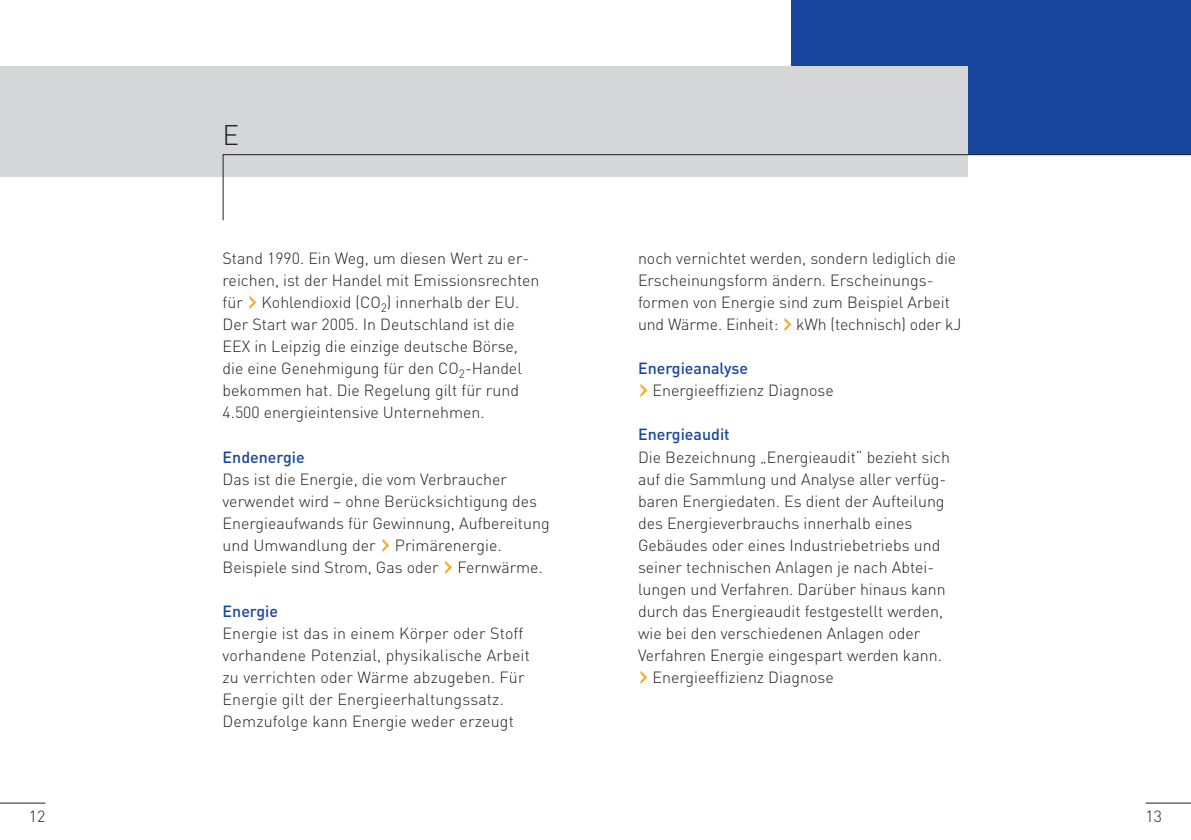
<style>
.page{position:relative;width:1191px;height:840px;background:#fff}
.page>*{position:absolute;margin:0;border:0;box-sizing:border-box;transform-origin:0 0}
.t1{font:300 28px "En BWDIN";color:#231f20}
.t2{font:300 16px/22px "En BWDIN";color:#231f20}
.t3{font:500 16px "En BWDIN";color:#18469d}
.s1{font-weight:400;font-size:32px;color:#f9a51b}
.s2{font-weight:500;color:#18469d}
</style>
<div class="page">
<div style="left:0;top:66px;width:595px;height:110px;background:#d5d6d8"></div>
<hr style="left:0;top:802px;width:45px;height:1px;background:#231f20">
<div style="left:791px;top:0;width:400px;height:154px;background:#18469d"></div>
<div style="left:595px;top:66px;width:373px;height:110px;background:#d5d6d8"></div>
<svg style="left:222px;top:154px;width:969px;height:67px"></svg>
<hr style="left:1145px;top:802px;width:46px;height:1px;background:#231f20">
<h1 class="t1" style="left:223px;top:118px;width:18px">E</h1>
<p class="t2" style="left:223px;top:247px;width:318px">Stand 1990. Ein Weg, um diesen Wert zu er&shy;reichen, ist der Handel mit Emissionsrechten für <span class="s1">›</span> Kohlendioxid (CO<sub>2</sub>) innerhalb der EU.<br>Der Start war 2005. In Deutschland ist die EEX in Leipzig die einzige deutsche Börse, die eine Genehmigung für den CO<sub>2</sub>-Handel bekommen hat. Die Regelung gilt für rund 4.500 energieintensive Unternehmen.</p>
<p class="t3" style="left:223px;top:446px;width:84px">Endenergie</p>
<p class="t2" style="left:223px;top:467px;width:328px">Das ist die Energie, die vom Verbraucher verwendet wird – ohne Berücksichtigung des Energieaufwands für Gewinnung, Aufbereitung und Umwandlung der <span class="s1">›</span> Primärenergie.<br>Beispiele sind Strom, Gas oder <span class="s1">›</span> Fernwärme.</p>
<p class="t3" style="left:223px;top:600px;width:57px">Energie</p>
<p class="t2" style="left:223px;top:621px;width:309px">Energie ist das in einem Körper oder Stoff vorhandene Potenzial, physikalische Arbeit zu verrichten oder Wärme abzugeben. Für Energie gilt der Energieerhaltungssatz.<br>Demzufolge kann Energie weder erzeugt</p>
<p class="t2" style="left:638px;top:247px;width:325px">noch vernichtet werden, sondern lediglich die Erscheinungsform ändern. Erscheinungs&shy;formen von Energie sind zum Beispiel Arbeit und Wärme. Einheit: <span class="s1">›</span> kWh (technisch) oder kJ</p>
<p class="t2" style="left:638px;top:357px;width:197px"><span class="s2">Energieanalyse<br></span><span class="s1">›</span> Energieeffizienz Diagnose</p>
<p class="t3" style="left:638px;top:424px;width:93px">Energieaudit</p>
<p class="t2" style="left:638px;top:445px;width:313px">Die Bezeichnung „Energieaudit“ bezieht sich auf die Sammlung und Analyse aller verfüg&shy;baren Energiedaten. Es dient der Aufteilung des Energieverbrauchs innerhalb eines Gebäudes oder eines Industriebetriebs und seiner technischen Anlagen je nach Abtei&shy;lungen und Verfahren. Darüber hinaus kann durch das Energieaudit festgestellt werden, wie bei den verschiedenen Anlagen oder Verfahren Energie eingespart werden kann. <span class="s1">›</span> Energieeffizienz Diagnose</p>
<p class="t2" style="left:29px;top:804px;width:18px">12</p>
<p class="t2" style="left:1145px;top:804px;width:18px">13</p>
</div>
